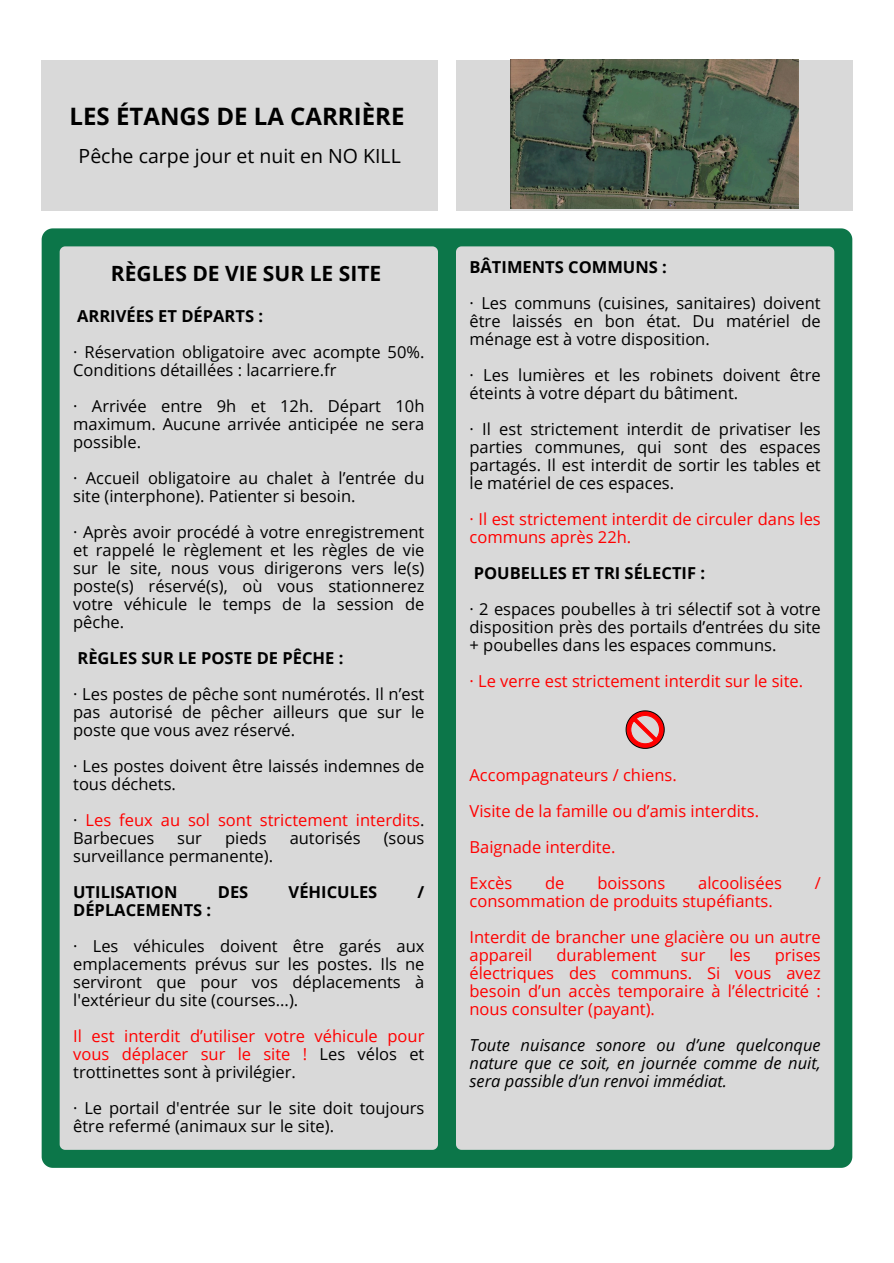
<style>
.page{position:relative;width:894px;height:1263px;background:#fff}
.page>*{position:absolute;margin:0;border:0;box-sizing:border-box;transform-origin:0 0}
.t1{font:700 24px "Open Sans";color:#000}
.t2{font:700 21px "Open Sans";color:#000}
.t3{font:19.5px "Open Sans";color:#000}
.t4{font:16.5px/18px "Open Sans";color:#000;text-align:justify}
.t5{font:16.5px/18px "Open Sans";color:#f00}
.t6{font:700 16.5px "Open Sans";color:#000}
.t7{font:italic 16.5px/18px "Open Sans";color:#000;text-align:justify}
.s1{color:#000}
</style>
<div class="page">
<div style="left:42px;top:60px;width:396px;height:150px;background:#d9d9d9"></div>
<div style="left:456px;top:60px;width:396px;height:150px;background:#d9d9d9"></div>
<img style="left:510px;top:60px;width:288px;height:148px">
<div style="left:42px;top:228px;width:810px;height:940px;background:#0c7649"></div>
<div style="left:60px;top:246px;width:378px;height:904px;background:#d9d9d9"></div>
<div style="left:456px;top:246px;width:378px;height:904px;background:#d9d9d9"></div>
<svg style="left:626px;top:711px;width:38px;height:37px"></svg>
<h1 class="t1" style="left:70px;top:99px;width:336px">LES ÉTANGS DE LA CARRIÈRE</h1>
<p class="t3" style="left:79px;top:142px;width:324px">Pêche carpe jour et nuit en NO KILL</p>
<h1 class="t2" style="left:111px;top:259px;width:272px">RÈGLES DE VIE SUR LE SITE</h1>
<p class="t6" style="left:77px;top:304px;width:187px">ARRIVÉES ET DÉPARTS :</p>
<p class="t4" style="left:73px;top:342px;width:352px">· Réservation obligatoire avec acompte 50%.<br>Conditions détaillées : lacarriere.fr</p>
<p class="t4" style="left:73px;top:396px;width:352px">· Arrivée entre 9h et 12h. Départ 10h maximum. Aucune arrivée anticipée ne sera possible.</p>
<p class="t4" style="left:73px;top:468px;width:352px">· Accueil obligatoire au chalet à l’entrée du site (interphone). Patienter si besoin.</p>
<p class="t4" style="left:73px;top:522px;width:353px">· Après avoir procédé à votre enregistrement et rappelé le règlement et les règles de vie sur le site, nous vous dirigerons vers le(s) poste(s) réservé(s), où vous stationnerez votre véhicule le temps de la session de pêche.</p>
<p class="t6" style="left:77px;top:646px;width:267px">RÈGLES SUR LE POSTE DE PÊCHE :</p>
<p class="t4" style="left:73px;top:684px;width:352px">· Les postes de pêche sont numérotés. Il n’est pas autorisé de pêcher ailleurs que sur le poste que vous avez réservé.</p>
<p class="t4" style="left:73px;top:756px;width:352px">· Les postes doivent être laissés indemnes de tous déchets.</p>
<p class="t5" style="left:73px;top:810px;width:352px"><span class="s1">·</span> Les feux au sol sont strictement interdits<span class="s1">.<br>Barbecues</span></p>
<p class="t4" style="left:177px;top:828px;width:26px">sur</p>
<p class="t4" style="left:225px;top:828px;width:43px">pieds</p>
<p class="t4" style="left:289px;top:828px;width:72px">autorisés</p>
<p class="t4" style="left:383px;top:828px;width:42px">(sous</p>
<p class="t4" style="left:73px;top:846px;width:201px">surveillance permanente).</p>
<h2 class="t6" style="left:73px;top:880px;width:106px">UTILISATION</h2>
<h2 class="t6" style="left:218px;top:880px;width:32px">DES</h2>
<h2 class="t6" style="left:288px;top:880px;width:90px">VÉHICULES</h2>
<h2 class="t6" style="left:417px;top:880px;width:8px">/</h2>
<h2 class="t6" style="left:73px;top:898px;width:140px">DÉPLACEMENTS :</h2>
<p class="t4" style="left:73px;top:936px;width:353px">· Les véhicules doivent être garés aux emplacements prévus sur les postes. Ils ne serviront que pour vos déplacements à l'extérieur du site (courses...).</p>
<p class="t5" style="left:73px;top:1026px;width:352px;text-align:justify">Il est interdit d’utiliser votre véhicule pour vous déplacer sur le site ! <span class="s1">Les vélos et trottinettes sont à privilégier.</span></p>
<p class="t4" style="left:73px;top:1098px;width:352px">· Le portail d'entrée sur le site doit toujours être refermé (animaux sur le site).</p>
<h1 class="t6" style="left:469px;top:256px;width:199px">BÂTIMENTS COMMUNS :</h1>
<p class="t4" style="left:469px;top:294px;width:353px">· Les communs (cuisines, sanitaires) doivent être laissés en bon état. Du matériel de ménage est à votre disposition.</p>
<p class="t4" style="left:469px;top:366px;width:352px">· Les lumières et les robinets doivent être éteints à votre départ du bâtiment.</p>
<p class="t4" style="left:469px;top:420px;width:353px">· Il est strictement interdit de privatiser les parties communes, qui sont des espaces partagés. Il est interdit de sortir les tables et le matériel de ces espaces.</p>
<p class="t5" style="left:469px;top:510px;width:352px">· Il est strictement interdit de circuler dans les communs après 22h.</p>
<p class="t6" style="left:473px;top:562px;width:233px">POUBELLES ET TRI SÉLECTIF :</p>
<p class="t4" style="left:469px;top:600px;width:353px">· 2 espaces poubelles à tri sélectif sot à votre disposition près des portails d’entrées du site + poubelles dans les espaces communs.</p>
<p class="t5" style="left:469px;top:672px;width:335px">· Le verre est strictement interdit sur le site.</p>
<p class="t5" style="left:469px;top:765px;width:209px">Accompagnateurs / chiens.</p>
<p class="t5" style="left:469px;top:801px;width:291px">Visite de la famille ou d’amis interdits.</p>
<p class="t5" style="left:469px;top:837px;width:147px">Baignade interdite.</p>
<p class="t5" style="left:469px;top:873px;width:44px">Excès</p>
<p class="t5" style="left:545px;top:873px;width:21px">de</p>
<p class="t5" style="left:597px;top:873px;width:69px">boissons</p>
<p class="t5" style="left:698px;top:873px;width:85px">alcoolisées</p>
<p class="t5" style="left:814px;top:873px;width:8px">/</p>
<p class="t5" style="left:469px;top:891px;width:305px">consommation de produits stupéfiants.</p>
<p class="t5" style="left:469px;top:927px;width:353px">Interdit de brancher une glacière ou un autre appareil</p>
<p class="t5" style="left:556px;top:945px;width:102px">durablement</p>
<p class="t5" style="left:680px;top:945px;width:26px">sur</p>
<p class="t5" style="left:729px;top:945px;width:23px">les</p>
<p class="t5" style="left:469px;top:945px;width:352px;text-align:justify;text-indent:305px">prises électriques des communs. Si vous avez besoin d’un accès temporaire à l’électricité : nous consulter (payant).</p>
<p class="t7" style="left:469px;top:1035px;width:352px">Toute nuisance sonore ou d’une quelconque nature que ce soit, en journée comme de nuit, sera passible d’un renvoi immédiat.</p>
</div>
